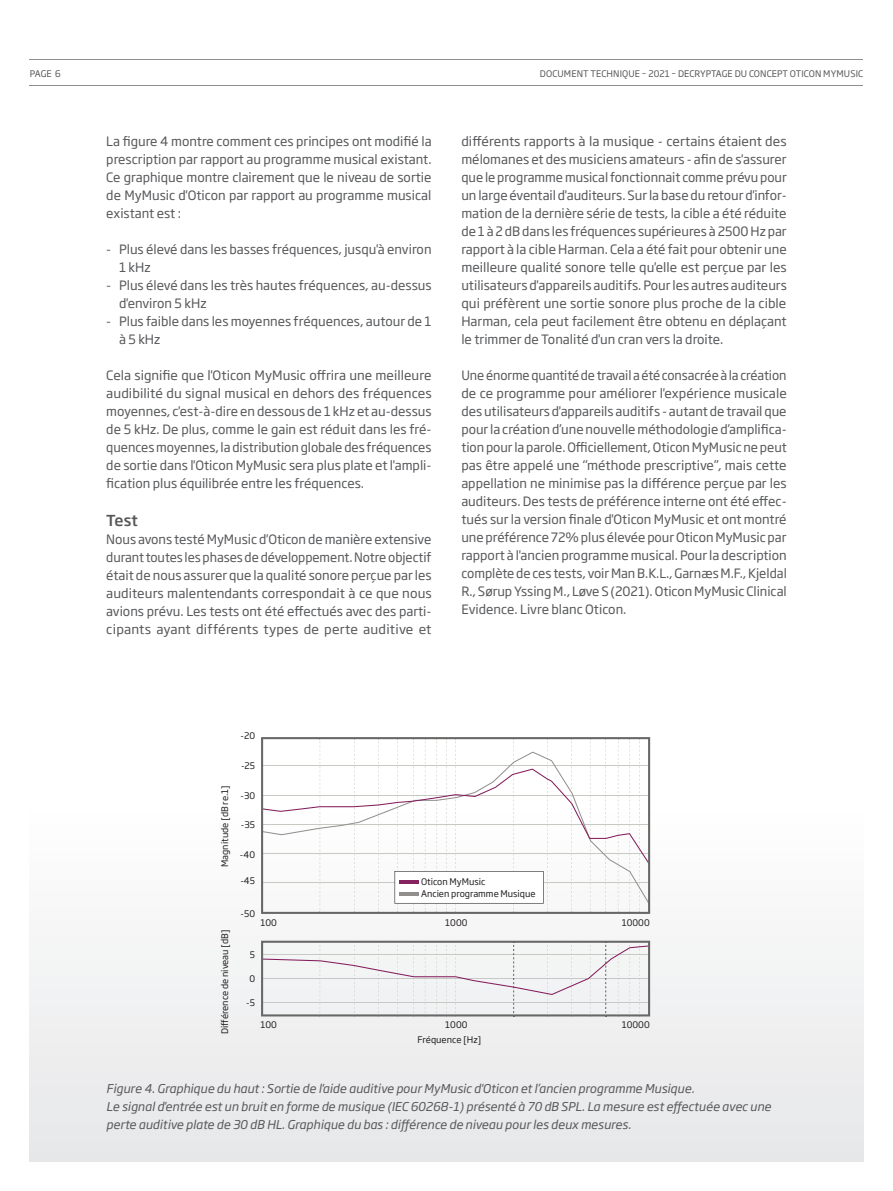
<style>
.page{position:relative;width:893px;height:1191px;background:#fff}
.page>*{position:absolute;margin:0;border:0;box-sizing:border-box;transform-origin:0 0}
.t1{font:500 15px "Soho Gothic Pro";color:#57585a}
.t2{font:12.75px/18px "Soho Gothic Pro";color:#57585a;text-align:justify}
.t3{font:italic 12px/18px "Soho Gothic Pro";color:#57585a}
.t4{font:9px/12px "Soho Gothic Pro";color:#231f20}
.t5{font:9px "Soho Gothic Pro";letter-spacing:.015em;color:#57585a}
</style>
<div class="page">
<div style="left:30px;top:804px;width:833px;height:357px;background:linear-gradient(to bottom,#fefefe,#e6e7e8)"></div>
<hr style="left:30px;top:85px;width:833px;height:1px;background:#928e8b">
<hr style="left:30px;top:60px;width:833px;height:1px;background:#928e8b">
<svg style="left:261px;top:940px;width:389px;height:76px"></svg>
<svg style="left:262px;top:738px;width:387px;height:175px"></svg>
<p class="t5" style="left:30px;top:66px;width:33px">PAGE 6</p>
<p class="t5" style="left:540px;top:66px;width:325px">DOCUMENT TECHNIQUE – 2021 – DECRYPTAGE DU CONCEPT OTICON MYMUSIC</p>
<p class="t2" style="left:106px;top:132px;width:327px">La figure 4 montre comment ces principes ont modifié la prescription par rapport au programme musical existant.<br>Ce graphique montre clairement que le niveau de sortie de MyMusic d'Oticon par rapport au programme musical existant est :</p>
<p class="t2" style="left:119px;top:240px;width:314px;text-indent:-13px">- Plus élevé dans les basses fréquences, jusqu'à environ<br>1 kHz</p>
<p class="t2" style="left:119px;top:276px;width:314px;text-indent:-13px">- Plus élevé dans les très hautes fréquences, au-dessus d'environ 5 kHz</p>
<p class="t2" style="left:119px;top:312px;width:314px;text-indent:-13px">- Plus faible dans les moyennes fréquences, autour de 1 à 5 kHz</p>
<p class="t2" style="left:106px;top:366px;width:327px">Cela signifie que l'Oticon MyMusic offrira une meilleure audibilité du signal musical en dehors des fréquences moyennes, c'est-à-dire en dessous de 1 kHz et au-dessus de 5 kHz. De plus, comme le gain est réduit dans les fré&shy;quences moyennes, la distribution globale des fréquences de sortie dans l'Oticon MyMusic sera plus plate et l'ampli&shy;fication plus équilibrée entre les fréquences.</p>
<p class="t1" style="left:106px;top:508px;width:33px">Test</p>
<p class="t2" style="left:106px;top:529px;width:327px">Nous avons testé MyMusic d'Oticon de manière extensive durant toutes les phases de développement. Notre objectif était de nous assurer que la qualité sonore perçue par les auditeurs malentendants correspondait à ce que nous avions prévu. Les tests ont été effectués avec des parti&shy;cipants ayant différents types de perte auditive et</p>
<p class="t2" style="left:461px;top:132px;width:327px">différents rapports à la musique - certains étaient des mélomanes et des musiciens amateurs - afin de s'assurer que le programme musical fonctionnait comme prévu pour un large éventail d'auditeurs. Sur la base du retour d'infor&shy;mation de la dernière série de tests, la cible a été réduite de 1 à 2 dB dans les fréquences supérieures à 2500 Hz par rapport à la cible Harman. Cela a été fait pour obtenir une meilleure qualité sonore telle qu'elle est perçue par les utilisateurs d'appareils auditifs. Pour les autres auditeurs qui préfèrent une sortie sonore plus proche de la cible Harman, cela peut facilement être obtenu en déplaçant le trimmer de Tonalité d'un cran vers la droite.</p>
<p class="t2" style="left:461px;top:366px;width:327px">Une énorme quantité de travail a été consacrée à la création de ce programme pour améliorer l'expérience musicale des utilisateurs d'appareils auditifs - autant de travail que pour la création d’une nouvelle méthodologie d’amplifica&shy;tion pour la parole. Officiellement, Oticon MyMusic ne peut pas être appelé une ‘’méthode prescriptive’’, mais cette appellation ne minimise pas la différence perçue par les auditeurs. Des tests de préférence interne ont été effec&shy;tués sur la version finale d'Oticon MyMusic et ont montré une préférence 72% plus élevée pour Oticon MyMusic par rapport à l'ancien programme musical. Pour la description complète de ces tests, voir Man B.K.L., Garnæs M.F., Kjeldal R., Sørup Yssing M., Løve S (2021). Oticon MyMusic Clinical Evidence. Livre blanc Oticon.</p>
<p class="t4" style="left:218px;top:867px;width:83px;rotate:-90deg">Magnitude [dB re.1]</p>
<p class="t4" style="left:241px;top:729px;width:16px">-20</p>
<p class="t4" style="left:241px;top:759px;width:16px">-25</p>
<p class="t4" style="left:240px;top:788px;width:16px">-30</p>
<p class="t4" style="left:241px;top:818px;width:16px">-35</p>
<p class="t4" style="left:240px;top:847px;width:17px">-40</p>
<p class="t4" style="left:218px;top:1034px;width:106px;rotate:-90deg">Différence de niveau [dB]</p>
<p class="t4" style="left:240px;top:874px;width:16px">-45</p>
<p class="t4" style="left:241px;top:907px;width:16px">-50</p>
<p class="t4" style="left:260px;top:916px;width:18px">100</p>
<p class="t4" style="left:250px;top:948px;width:7px">5</p>
<p class="t4" style="left:249px;top:972px;width:7px">0</p>
<p class="t4" style="left:246px;top:995px;width:10px">-5</p>
<p class="t4" style="left:260px;top:1018px;width:18px">100</p>
<p class="t4" style="left:421px;top:875px;width:116px">Oticon MyMusic<br>Ancien programme Musique</p>
<p class="t4" style="left:445px;top:916px;width:24px">1000</p>
<p class="t4" style="left:445px;top:1018px;width:24px">1000</p>
<p class="t4" style="left:417px;top:1033px;width:66px">Fréquence [Hz]</p>
<p class="t4" style="left:622px;top:916px;width:29px">10000</p>
<p class="t4" style="left:622px;top:1018px;width:29px">10000</p>
<p class="t3" style="left:106px;top:1078px;width:666px">Figure 4. Graphique du haut : Sortie de l'aide auditive pour MyMusic d'Oticon et l’ancien programme Musique.<br>Le signal d'entrée est un bruit en forme de musique (IEC 60268-1) présenté à 70 dB SPL. La mesure est effectuée avec une perte auditive plate de 30 dB HL. Graphique du bas : différence de niveau pour les deux mesures.</p>
</div>
